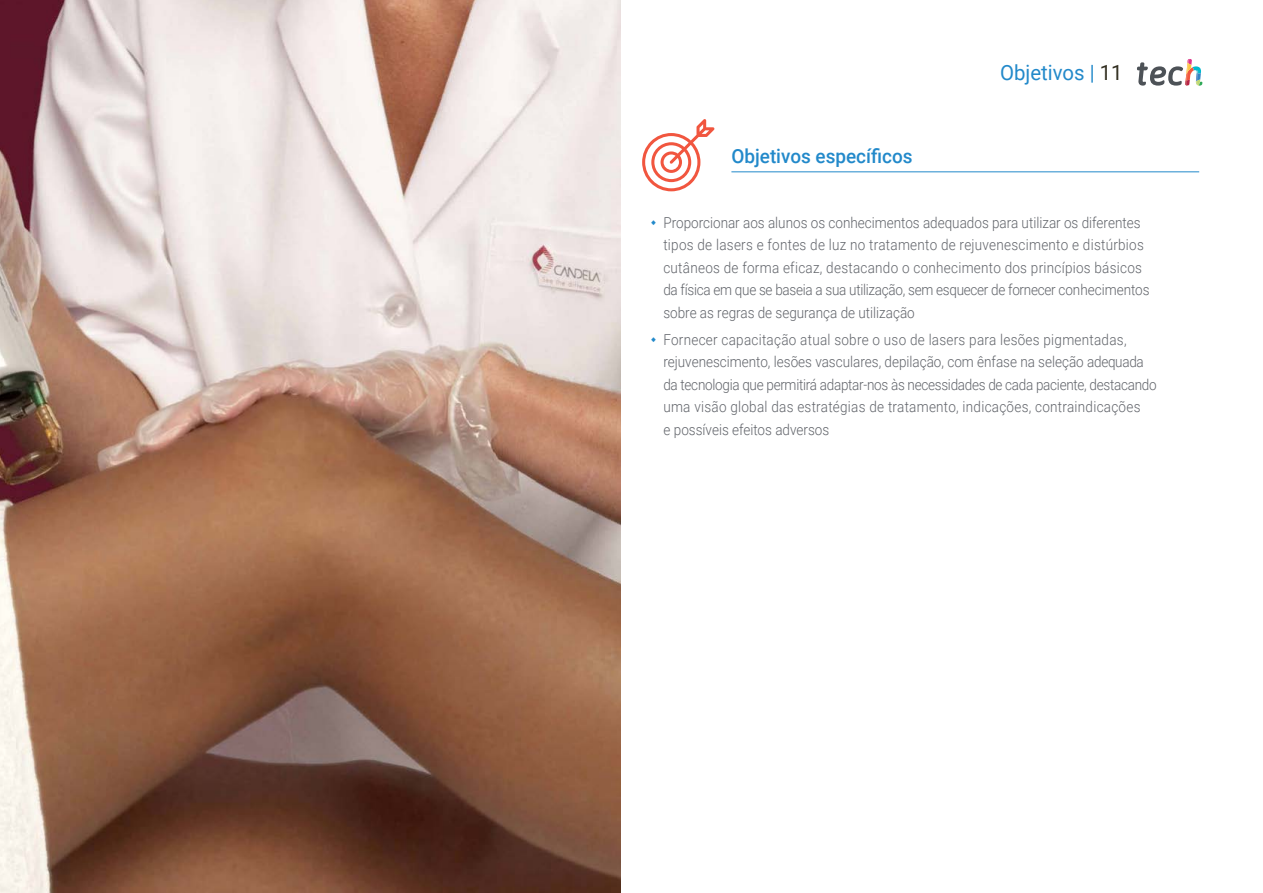
<style>
.page{position:relative;width:1263px;height:893px;background:#fff}
.page>*{position:absolute;margin:0;border:0;box-sizing:border-box;transform-origin:0 0}
.t1{font:21px "Roboto";color:#2289ca}
.t2{font:500 19.5px "Roboto";color:#2289ca}
.t3{font:300 15px/22.5px "Roboto";color:#61646a;scale:.9 1}
.s1{color:#312e20}
</style>
<div class="page">
<img style="left:0;top:0;width:621px;height:893px">
<svg style="left:642px;top:119px;width:72px;height:72px"></svg>
<svg style="left:1137px;top:59px;width:65px;height:27px"></svg>
<hr style="left:731px;top:171px;width:468px;height:1px;background:#2289ca">
<h2 class="t2" style="left:731px;top:143px;width:183px">Objetivos específicos</h2>
<h1 class="t1" style="left:1000px;top:57px;width:124px">Objetivos | <span class="s1">11</span></h1>
<p class="t3" style="left:663px;top:211px;width:542px">Proporcionar aos alunos os conhecimentos adequados para utilizar os diferentes tipos de lasers e fontes de luz no tratamento de rejuvenescimento e distúrbios cutâneos de forma eficaz, destacando o conhecimento dos princípios básicos da física em que se baseia a sua utilização, sem esquecer de fornecer conhecimentos sobre as regras de segurança de utilização</p>
<p class="t3" style="left:663px;top:327px;width:550px">Fornecer capacitação atual sobre o uso de lasers para lesões pigmentadas, rejuvenescimento, lesões vasculares, depilação, com ênfase na seleção adequada da tecnologia que permitirá adaptar-nos às necessidades de cada paciente, destacando uma visão global das estratégias de tratamento, indicações, contraindicações<br>e possíveis efeitos adversos</p>
</div>
